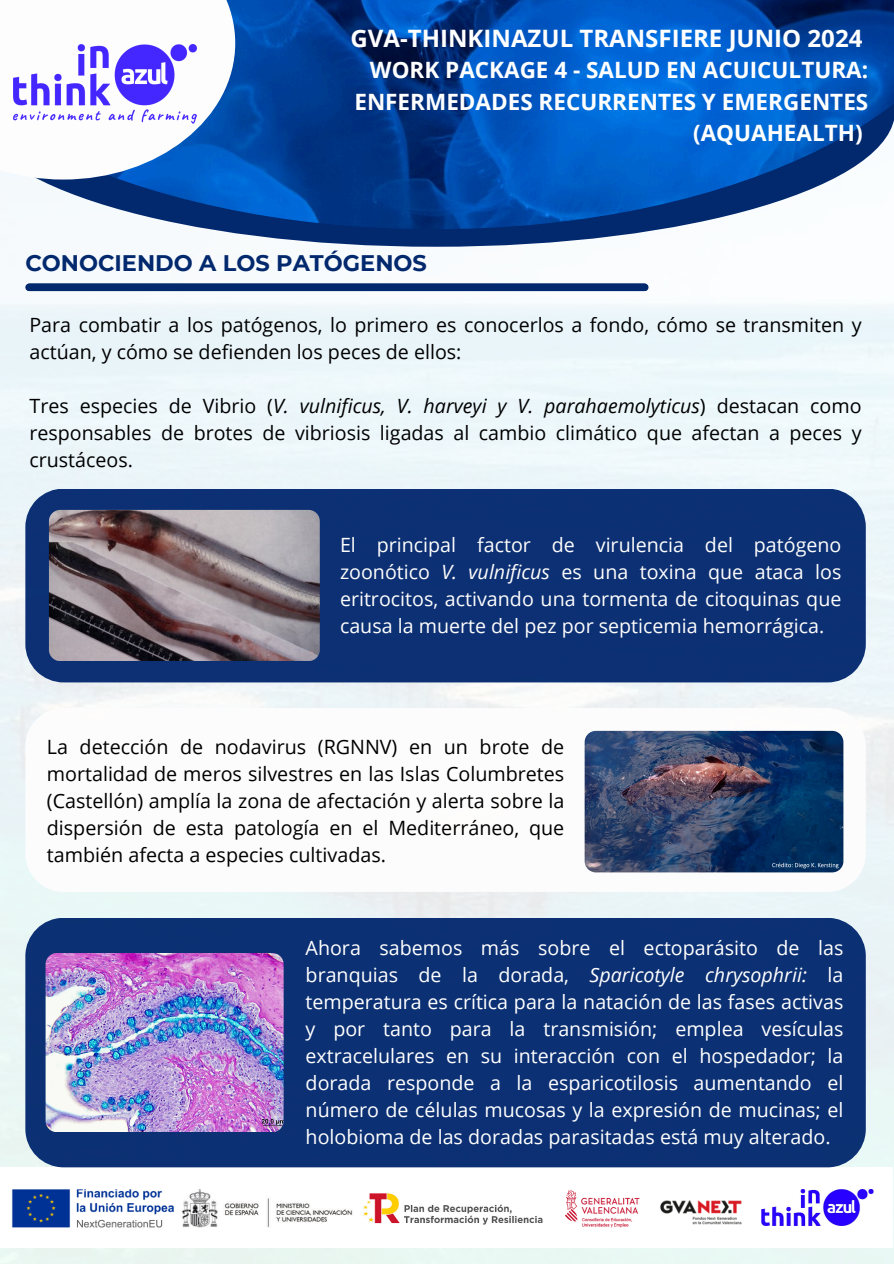
<style>
.page{position:relative;width:894px;height:1264px;background:#fff}
.page>*{position:absolute;margin:0;border:0;box-sizing:border-box;transform-origin:0 0}
.t1{font:700 24px "Open Sans";color:#fff}
.t2{font:700 22.5px/31.5px "Open Sans";color:#fff;text-align:right}
.t3{font:700 22.5px "Montserrat";color:#02286e}
.t4{font:19.65px/27px "Open Sans";color:#000;text-align:justify}
.t5{font:19.65px/27px "Open Sans";color:#fff;text-align:justify}
.t6{font:19.65px/27px "Open Sans";color:#fefdfd;text-align:justify}
.s1{font-style:italic}
</style>
<div class="page">
<img style="left:0;top:284px;width:893px;height:979px">
<img style="left:0;top:1167px;width:892px;height:80px">
<svg style="left:209px;top:229px;width:453px;height:18px;fill:#02286e"></svg>
<img style="left:0;top:0;width:893px;height:229px">
<svg style="left:0;top:0;width:235px;height:179px"></svg>
<img style="left:13px;top:45px;width:184px;height:79px">
<svg style="left:25px;top:708px;width:840px;height:183px"></svg>
<div style="left:25px;top:917px;width:840px;height:250px;background:#0b3073;border-radius:38px"></div>
<svg style="left:26px;top:283px;width:621px;height:8px;background:#0b3073"></svg>
<div style="left:25px;top:488px;width:840px;height:194px;background:#0c3073"></div>
<img style="left:49px;top:510px;width:271px;height:150px;border-radius:11px">
<img style="left:584px;top:731px;width:259px;height:141px;border-radius:11px">
<img style="left:46px;top:953px;width:237px;height:178px;border-radius:11px">
<h1 class="t1" style="left:350px;top:21px;width:513px">GVA-THINKINAZUL TRANSFIERE JUNIO 2024</h1>
<h1 class="t2" style="left:354px;top:54px;width:515px">WORK PACKAGE 4 - SALUD EN ACUICULTURA:<br>ENFERMEDADES RECURRENTES Y EMERGENTES (AQUAHEALTH)</h1>
<h1 class="t3" style="left:25px;top:249px;width:403px">CONOCIENDO A LOS PATÓGENOS</h1>
<p class="t4" style="left:29px;top:311px;width:833px">Para combatir a los patógenos, lo primero es conocerlos a fondo, cómo se transmiten y actúan, y cómo se defienden los peces de ellos:</p>
<p class="t4" style="left:29px;top:392px;width:833px">Tres especies de Vibrio (<span class="s1">V. vulnificus, V. harveyi y V. parahaemolyticus</span>) destacan como responsables de brotes de vibriosis ligadas al cambio climático que afectan a peces y crustáceos.</p>
<p class="t6" style="left:340px;top:530px;width:502px">El principal factor de virulencia del patógeno zoonótico <span class="s1">V. vulnificus</span> es una toxina que ataca los eritrocitos, activando una tormenta de citoquinas que causa la muerte del pez por septicemia hemorrágica.</p>
<p class="t4" style="left:47px;top:733px;width:519px">La detección de nodavirus (RGNNV) en un brote de mortalidad de meros silvestres en las Islas Columbretes (Castellón) amplía la zona de afectación y alerta sobre la dispersión de esta patología en el Mediterráneo, que también afecta a especies cultivadas.</p>
<p class="t5" style="left:305px;top:933px;width:539px">Ahora sabemos más sobre el ectoparásito de las branquias de la dorada, <span class="s1">Sparicotyle chrysophrii:</span> la temperatura es crítica para la natación de las fases activas y por tanto para la transmisión; emplea vesículas extracelulares en su interacción con el hospedador; la dorada responde a la esparicotilosis aumentando el número de células mucosas y la expresión de mucinas; el holobioma de las doradas parasitadas está muy alterado.</p>
</div>
